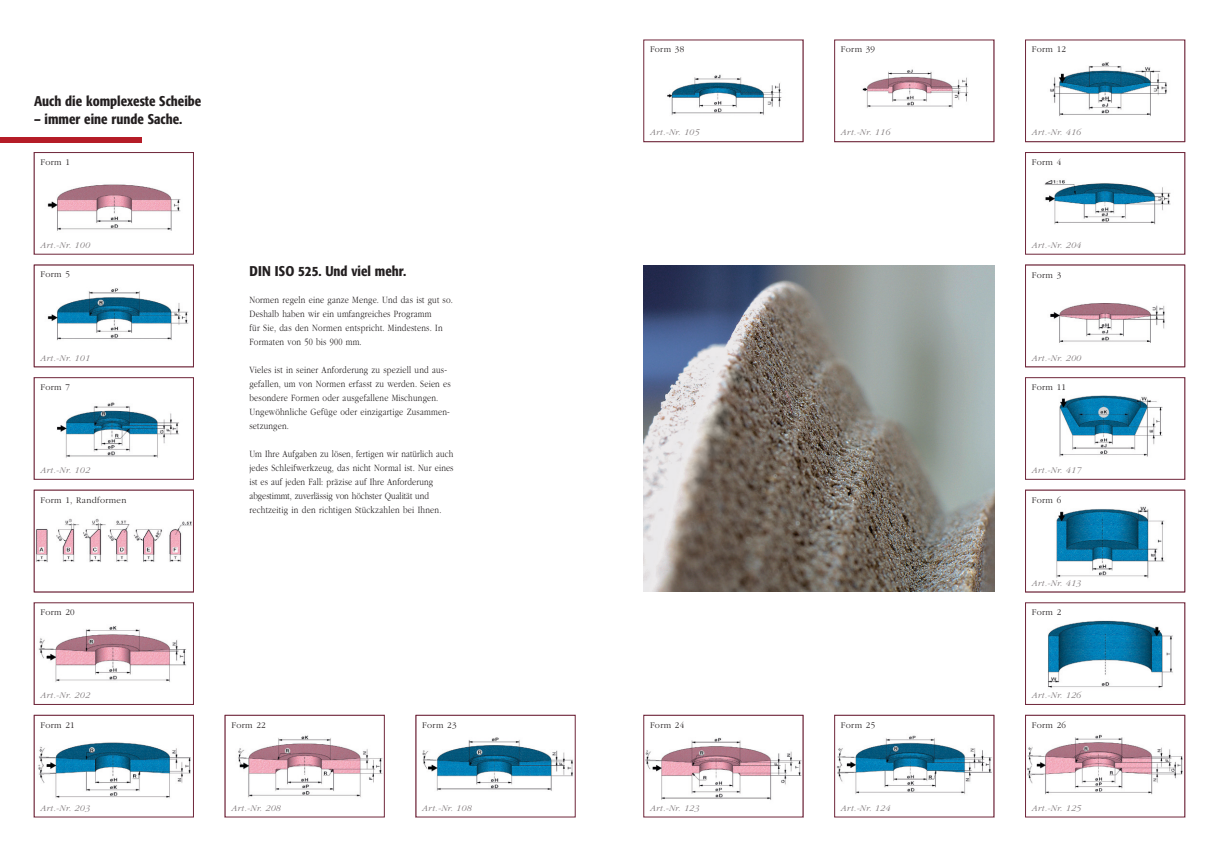
<style>
.page{position:relative;width:1219px;height:857px;background:#fff}
.page>*{position:absolute;margin:0;border:0;box-sizing:border-box;transform-origin:0 0}
.t1{font:500 condensed 14px "Formata BQ";color:#231f20}
.t2{font:300 10px/14px "ITC Garamond Std";letter-spacing:.025em;color:#231f20;scale:.82 1}
.t3{font:italic 300 9px "ITC Garamond Std";letter-spacing:.035em;color:#7e787a}
.t4{font:300 9px "ITC Garamond Std";letter-spacing:.035em;color:#231f20}
</style>
<div class="page">
<img style="left:667px;top:74px;width:115px;height:41px">
<div style="left:643px;top:40px;width:160px;height:102px;border:1px solid #6f263a"></div>
<img style="left:1050px;top:62px;width:117px;height:55px">
<div style="left:1025px;top:40px;width:160px;height:102px;border:1px solid #6f263a"></div>
<img style="left:1048px;top:620px;width:125px;height:68px">
<div style="left:1025px;top:602px;width:160px;height:102px;border:1px solid #6f263a"></div>
<img style="left:1056px;top:506px;width:109px;height:72px">
<div style="left:1025px;top:489px;width:160px;height:102px;border:1px solid #6f263a"></div>
<img style="left:238px;top:735px;width:145px;height:63px">
<div style="left:225px;top:714px;width:160px;height:102px;border:1px solid #6f263a"></div>
<img style="left:862px;top:69px;width:107px;height:39px">
<div style="left:834px;top:40px;width:160px;height:102px;border:1px solid #6f263a"></div>
<img style="left:1059px;top:395px;width:104px;height:62px">
<div style="left:1025px;top:377px;width:160px;height:102px;border:1px solid #6f263a"></div>
<img style="left:57px;top:402px;width:122px;height:56px">
<div style="left:34px;top:377px;width:160px;height:102px;border:1px solid #6f263a"></div>
<img style="left:1050px;top:303px;width:115px;height:40px">
<div style="left:1025px;top:265px;width:160px;height:102px;border:1px solid #6f263a"></div>
<img style="left:47px;top:184px;width:134px;height:47px">
<div style="left:34px;top:152px;width:160px;height:102px;border:1px solid #6f263a"></div>
<img style="left:1027px;top:734px;width:156px;height:61px">
<div style="left:1025px;top:714px;width:160px;height:102px;border:1px solid #6f263a"></div>
<img style="left:645px;top:737px;width:156px;height:63px">
<div style="left:643px;top:714px;width:160px;height:102px;border:1px solid #6f263a"></div>
<img style="left:422px;top:737px;width:151px;height:54px">
<div style="left:416px;top:714px;width:159px;height:102px;border:1px solid #6f263a"></div>
<img style="left:38px;top:742px;width:153px;height:56px">
<div style="left:34px;top:714px;width:160px;height:102px;border:1px solid #6f263a"></div>
<img style="left:836px;top:735px;width:156px;height:59px">
<div style="left:834px;top:714px;width:160px;height:102px;border:1px solid #6f263a"></div>
<img style="left:38px;top:626px;width:148px;height:56px">
<div style="left:34px;top:602px;width:160px;height:102px;border:1px solid #6f263a"></div>
<img style="left:1044px;top:180px;width:127px;height:45px">
<div style="left:1025px;top:152px;width:160px;height:102px;border:1px solid #6f263a"></div>
<img style="left:36px;top:518px;width:156px;height:44px">
<div style="left:34px;top:489px;width:160px;height:102px;border:1px solid #6f263a"></div>
<img style="left:47px;top:288px;width:142px;height:53px">
<div style="left:34px;top:265px;width:160px;height:102px;border:1px solid #6f263a"></div>
<img style="left:643px;top:265px;width:351px;height:326px">
<div style="left:0;top:137px;width:142px;height:5px;background:#b51c28"></div>
<p class="t4" style="left:650px;top:45px;width:36px">Form 38</p>
<p class="t4" style="left:841px;top:45px;width:36px">Form 39</p>
<p class="t4" style="left:1032px;top:45px;width:36px">Form 12</p>
<h1 class="t1" style="left:34px;top:92px;width:169px">Auch die komplexeste Scheibe</h1>
<h1 class="t1" style="left:34px;top:110px;width:150px">– immer eine runde Sache.</h1>
<p class="t3" style="left:650px;top:128px;width:51px">Art.-Nr. 105</p>
<p class="t3" style="left:841px;top:128px;width:51px">Art.-Nr. 116</p>
<p class="t3" style="left:1032px;top:128px;width:51px">Art.-Nr. 416</p>
<p class="t4" style="left:41px;top:157px;width:31px">Form 1</p>
<p class="t4" style="left:1032px;top:157px;width:31px">Form 4</p>
<p class="t3" style="left:41px;top:240px;width:51px">Art.-Nr. 100</p>
<p class="t4" style="left:41px;top:269px;width:31px">Form 5</p>
<p class="t3" style="left:41px;top:352px;width:51px">Art.-Nr. 101</p>
<p class="t4" style="left:41px;top:382px;width:31px">Form 7</p>
<p class="t3" style="left:41px;top:465px;width:51px">Art.-Nr. 102</p>
<p class="t4" style="left:41px;top:494px;width:87px">Form 1, Randformen</p>
<h1 class="t1" style="left:249px;top:262px;width:158px">DIN ISO 525. Und viel mehr.</h1>
<p class="t2" style="left:249px;top:293px;width:250px">Normen regeln eine ganze Menge. Und das ist gut so.<br>Deshalb haben wir ein umfangreiches Programm<br>für Sie, das den Normen entspricht. Mindestens. In Formaten von 50 bis 900 mm.</p>
<p class="t2" style="left:249px;top:363px;width:247px">Vieles ist in seiner Anforderung zu speziell und aus&shy;gefallen, um von Normen erfasst zu werden. Seien es besondere Formen oder ausgefallene Mischungen.<br>Ungewöhnliche Gefüge oder einzigartige Zusammen&shy;setzungen.</p>
<p class="t2" style="left:249px;top:447px;width:250px">Um Ihre Aufgaben zu lösen, fertigen wir natürlich auch jedes Schleifwerkzeug, das nicht Normal ist. Nur eines ist es auf jeden Fall: präzise auf Ihre Anforderung abgestimmt, zuverlässig von höchster Qualität und rechtzeitig in den richtigen Stückzahlen bei Ihnen.</p>
<p class="t3" style="left:1032px;top:240px;width:51px">Art.-Nr. 204</p>
<p class="t4" style="left:1032px;top:270px;width:31px">Form 3</p>
<p class="t3" style="left:1032px;top:353px;width:51px">Art.-Nr. 200</p>
<p class="t4" style="left:1032px;top:382px;width:36px">Form 11</p>
<p class="t3" style="left:1032px;top:465px;width:51px">Art.-Nr. 417</p>
<p class="t4" style="left:1032px;top:494px;width:31px">Form 6</p>
<p class="t3" style="left:1032px;top:577px;width:51px">Art.-Nr. 413</p>
<p class="t4" style="left:41px;top:607px;width:36px">Form 20</p>
<p class="t4" style="left:1032px;top:607px;width:31px">Form 2</p>
<p class="t3" style="left:41px;top:690px;width:51px">Art.-Nr. 202</p>
<p class="t3" style="left:1032px;top:690px;width:51px">Art.-Nr. 126</p>
<p class="t4" style="left:41px;top:719px;width:36px">Form 21</p>
<p class="t4" style="left:231px;top:719px;width:36px">Form 22</p>
<p class="t4" style="left:422px;top:719px;width:36px">Form 23</p>
<p class="t4" style="left:650px;top:719px;width:36px">Form 24</p>
<p class="t4" style="left:841px;top:719px;width:36px">Form 25</p>
<p class="t4" style="left:1032px;top:719px;width:36px">Form 26</p>
<p class="t3" style="left:41px;top:802px;width:51px">Art.-Nr. 203</p>
<p class="t3" style="left:231px;top:802px;width:51px">Art.-Nr. 208</p>
<p class="t3" style="left:422px;top:802px;width:51px">Art.-Nr. 108</p>
<p class="t3" style="left:650px;top:802px;width:51px">Art.-Nr. 123</p>
<p class="t3" style="left:841px;top:802px;width:51px">Art.-Nr. 124</p>
<p class="t3" style="left:1032px;top:802px;width:51px">Art.-Nr. 125</p>
</div>
